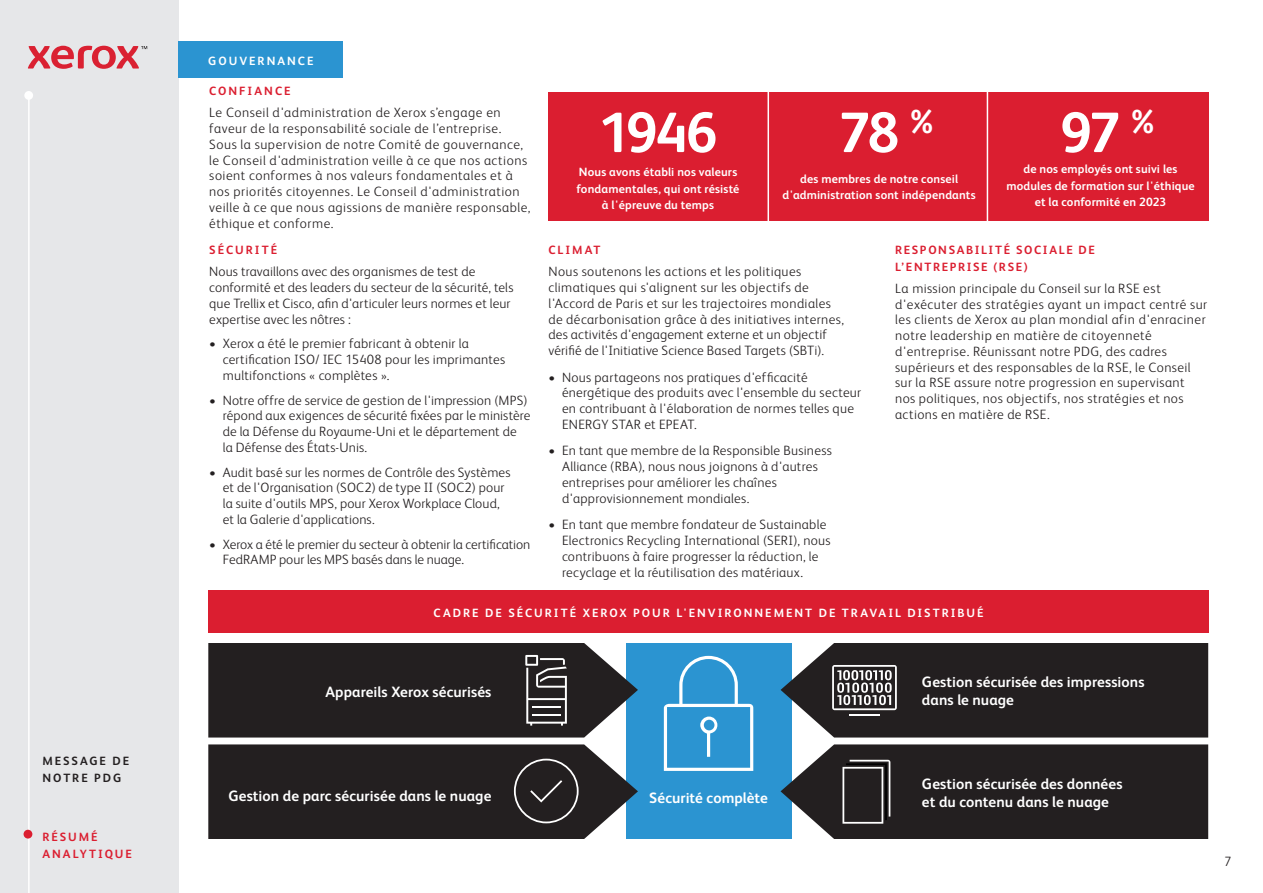
<style>
.page{position:relative;width:1263px;height:893px;background:#fff}
.page>*{position:absolute;margin:0;border:0;box-sizing:border-box;transform-origin:0 0}
.Body_Text{font:700 57px "Xerox Sans";letter-spacing:-.05em;color:#fff}
.Body_Text-2{font:700 15px/18px "Xerox Sans";letter-spacing:.005em;color:#fff}
.Body_Text-3{font:300 13.5px/15.8px "Xerox Sans";letter-spacing:.02em;color:#231f20}
.Body_Text-4{font:300 13.5px/15.8px "Xerox Sans";letter-spacing:.04em;color:#231f20}
.Body_Text-5{font:300 13.5px/15.8px "Xerox Sans";color:#231f20}
.Body_Text-6{font:700 12px/16.5px "Xerox Sans";letter-spacing:.01em;color:#fff;text-align:center}
.Body_Subhead{font:700 12px "Xerox Sans";letter-spacing:.165em;color:#fff}
.Body_Subhead-2{font:700 12px/16.5px "Xerox Sans";letter-spacing:.14em;color:#db1e30}
.Footer__xerox_com{font:700 12px/16.5px "Xerox Sans";letter-spacing:.165em;color:#231f20}
.Body_Subhead-3{font:700 12px "Xerox Sans";letter-spacing:.165em;color:#db1e30}
.Footer__xerox_com-2{font:700 12px/16.5px "Xerox Sans";letter-spacing:.165em;color:#db1e30}
</style>
<div class="page">
<div style="left:0;top:0;width:178px;height:893px;background:#e6e7e9"></div>
<hr style="left:28px;top:92px;width:2px;height:801px;background:#fff">
<div style="left:24px;top:91px;width:9px;height:9px;background:#fff;border-radius:50%"></div>
<div style="left:24px;top:830px;width:8px;height:8px;background:#db1e30;border-radius:50%"></div>
<svg style="left:28px;top:46px;width:119px;height:23px"></svg>
<div style="left:548px;top:92px;width:661px;height:128px;background:#db1e30"></div>
<hr style="left:767px;top:56px;width:2px;height:176px;background:#fff">
<hr style="left:987px;top:56px;width:1px;height:176px;background:#fff">
<div style="left:178px;top:41px;width:165px;height:37px;background:#2b94d1"></div>
<div style="left:626px;top:643px;width:165px;height:196px;background:#2b94d1"></div>
<div style="left:208px;top:590px;width:1001px;height:42px;background:#db1e30"></div>
<svg style="left:664px;top:656px;width:89px;height:115px"></svg>
<svg style="left:780px;top:643px;width:428px;height:94px;background:#313033"></svg>
<hr style="left:849px;top:714px;width:31px;height:2px;background:#fff">
<svg style="left:208px;top:744px;width:430px;height:95px;background:#2f2d2f"></svg>
<svg style="left:208px;top:643px;width:430px;height:94px;background:#2f2e30"></svg>
<svg style="left:780px;top:744px;width:428px;height:95px;background:#2f2e30"></svg>
<p class="Footer__xerox_com" style="left:42px;top:752px;width:88px">MESSAGE DE<br>NOTRE PDG</p>
<p class="Footer__xerox_com-2" style="left:42px;top:828px;width:91px">RÉSUMÉ<br>ANALYTIQUE</p>
<p class="Body_Subhead" style="left:208px;top:53px;width:107px">GOUVERNANCE</p>
<p class="Body_Subhead-3" style="left:209px;top:83px;width:83px">CONFIANCE</p>
<p class="Body_Text-4" style="left:209px;top:104px;width:323px">Le Conseil d'administration de Xerox s’engage en faveur de la responsabilité sociale de l’entreprise.<br>Sous la supervision de notre Comité de gouvernance, le Conseil d'administration veille à ce que nos actions soient conformes à nos valeurs fondamentales et à nos priorités citoyennes. Le Conseil d'administration veille à ce que nous agissions de manière responsable, éthique et conforme.</p>
<p class="Body_Subhead-3" style="left:209px;top:242px;width:69px">SÉCURITÉ</p>
<p class="Body_Text-3" style="left:209px;top:263px;width:306px">Nous travaillons avec des organismes de test de conformité et des leaders du secteur de la sécurité, tels que Trellix et Cisco, afin d'articuler leurs normes et leur expertise avec les nôtres :</p>
<p class="Body_Text-3" style="left:223px;top:335px;width:284px;text-indent:-14px">• Xerox a été le premier fabricant à obtenir la certification ISO/ IEC 15408 pour les imprimantes multifonctions « complètes ».</p>
<p class="Body_Text-3" style="left:223px;top:391px;width:309px;text-indent:-14px">• Notre offre de service de gestion de l'impression (MPS) répond aux exigences de sécurité fixées par le ministère de la Défense du Royaume-Uni et le département de<br>la Défense des États-Unis.</p>
<p class="Body_Text-3" style="left:223px;top:463px;width:289px;text-indent:-14px">• Audit basé sur les normes de Contrôle des Systèmes et de l'Organisation (SOC2) de type II (SOC2) pour la suite d'outils MPS, pour Xerox Workplace Cloud, et la Galerie d'applications.</p>
<p class="Body_Text-5" style="left:223px;top:535px;width:309px;text-indent:-14px">• Xerox a été le premier du secteur à obtenir la certification<br>FedRAMP pour les MPS basés dans le nuage.</p>
<p class="Body_Text" style="left:598px;top:93px;width:121px">1946</p>
<p class="Body_Text-6" style="left:576px;top:163px;width:164px">Nous avons établi nos valeurs fondamentales, qui ont résisté à l'épreuve du temps</p>
<p class="Body_Text" style="left:838px;top:93px;width:96px">78 <sup>%</sup></p>
<p class="Body_Text-6" style="left:783px;top:170px;width:195px">des membres de notre conseil d'administration sont indépendants</p>
<p class="Body_Text" style="left:1060px;top:93px;width:96px">97 <sup>%</sup></p>
<p class="Body_Text-6" style="left:1006px;top:160px;width:190px">de nos employés ont suivi les modules de formation sur l'éthique et la conformité en 2023</p>
<p class="Body_Subhead-2" style="left:548px;top:241px;width:53px">CLIMAT</p>
<p class="Body_Text-3" style="left:548px;top:263px;width:297px">Nous soutenons les actions et les politiques climatiques qui s'alignent sur les objectifs de l'Accord de Paris et sur les trajectoires mondiales de décarbonisation grâce à des initiatives internes, des activités d'engagement externe et un objectif vérifié de l'Initiative Science Based Targets (SBTi).</p>
<p class="Body_Text-3" style="left:562px;top:368px;width:301px;text-indent:-14px">• Nous partageons nos pratiques d'efficacité énergétique des produits avec l'ensemble du secteur en contribuant à l'élaboration de normes telles que ENERGY STAR et EPEAT.</p>
<p class="Body_Text-3" style="left:562px;top:442px;width:271px;text-indent:-14px">• En tant que membre de la Responsible Business Alliance (RBA), nous nous joignons à d'autres entreprises pour améliorer les chaînes d'approvisionnement mondiales.</p>
<p class="Body_Text-3" style="left:562px;top:516px;width:270px;text-indent:-14px">• En tant que membre fondateur de Sustainable Electronics Recycling International (SERI), nous contribuons à faire progresser la réduction, le recyclage et la réutilisation des matériaux.</p>
<p class="Body_Subhead-2" style="left:895px;top:241px;width:201px">RESPONSABILITÉ SOCIALE DE<br>L’ENTREPRISE (RSE)</p>
<p class="Body_Text-3" style="left:895px;top:280px;width:314px">La mission principale du Conseil sur la RSE est d'exécuter des stratégies ayant un impact centré sur les clients de Xerox au plan mondial afin d'enraciner notre leadership en matière de citoyenneté d'entreprise. Réunissant notre PDG, des cadres supérieurs et des responsables de la RSE, le Conseil sur la RSE assure notre progression en supervisant nos politiques, nos objectifs, nos stratégies et nos actions en matière de RSE.</p>
<p class="Body_Subhead" style="left:434px;top:604px;width:552px">CADRE DE SÉCURITÉ XEROX POUR L'ENVIRONNEMENT DE TRAVAIL DISTRIBUÉ</p>
<p class="Body_Text-2" style="left:325px;top:683px;width:168px">Appareils Xerox sécurisés</p>
<p class="Body_Text-2" style="left:922px;top:672px;width:224px">Gestion sécurisée des impressions dans le nuage</p>
<p class="Body_Text-2" style="left:228px;top:786px;width:265px">Gestion de parc sécurisée dans le nuage</p>
<p class="Body_Text-2" style="left:649px;top:788px;width:120px">Sécurité complète</p>
<p class="Body_Text-2" style="left:922px;top:774px;width:202px">Gestion sécurisée des données et du contenu dans le nuage</p>
<p class="Body_Text-3" style="left:1224px;top:852px;width:9px">7</p>
</div>
